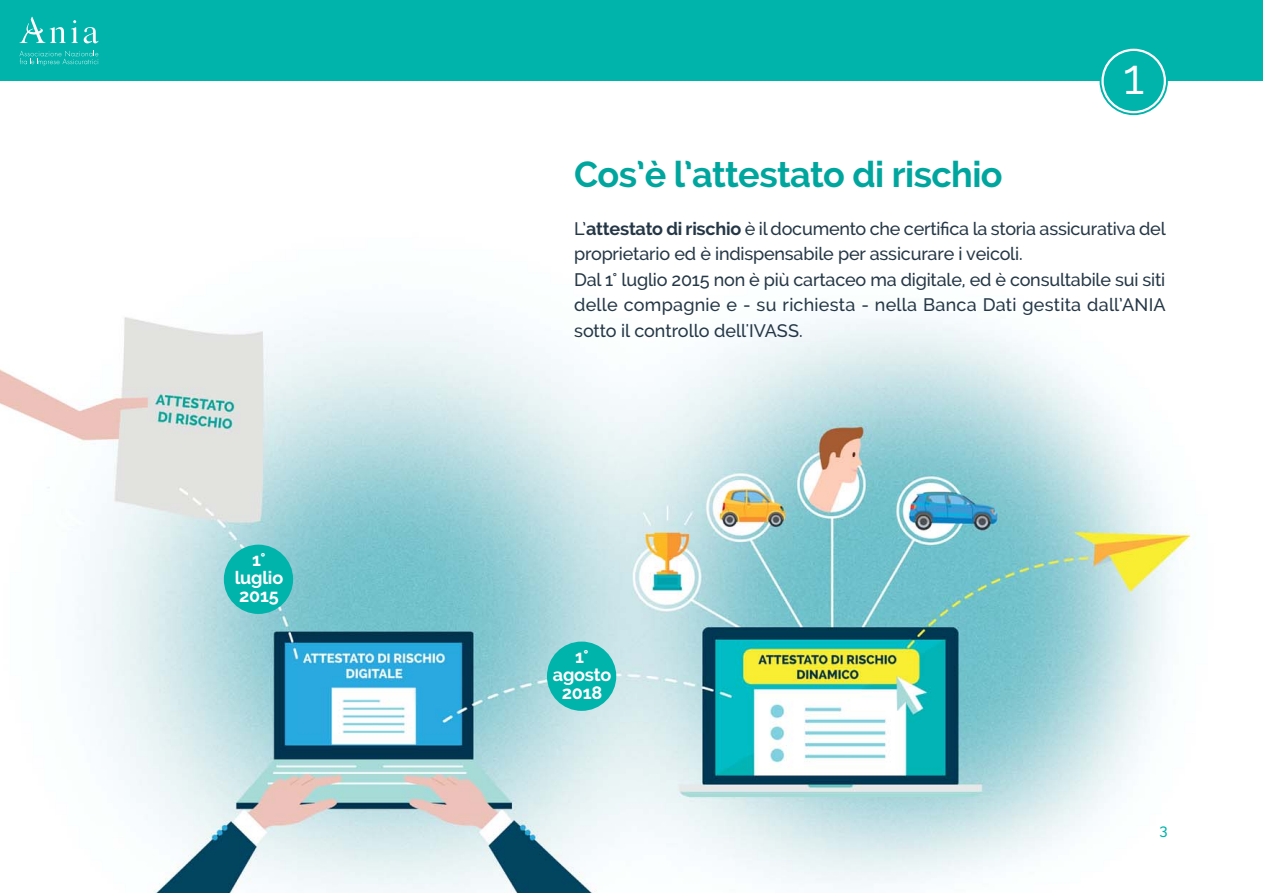
<style>
.page{position:relative;width:1263px;height:893px;background:#fff}
.page>*{position:absolute;margin:0;border:0;box-sizing:border-box;transform-origin:0 0}
.t1{font:49.5px "Raleway";color:#fff}
.t2{font:700 36px "Raleway";letter-spacing:-.015em;color:#00a69e}
.t3{font:500 18px/25.5px "Raleway";letter-spacing:-.01em;color:#253746}
.t4{font:700 18px/18px "Raleway";letter-spacing:-.01em;color:#fff;text-align:center}
.t5{font:500 15px "Raleway";color:#00b4ab}
.s1{font-weight:700}
</style>
<div class="page">
<img style="left:0;top:311px;width:1196px;height:582px">
<div style="left:224px;top:545px;width:69px;height:69px;background:#00b4ab;border-radius:50%"></div>
<div style="left:547px;top:642px;width:69px;height:69px;background:#00b4ab;border-radius:50%"></div>
<div style="left:114px;top:0;width:1149px;height:81px;background:#00b4ab"></div>
<div style="left:0;top:0;width:112px;height:81px;background:#00b4ab"></div>
<svg style="left:19px;top:17px;width:59px;height:26px"></svg>
<svg style="left:84px;top:27px;width:15px;height:16px"></svg>
<svg style="left:20px;top:50px;width:79px;height:16px"></svg>
<svg style="left:1100px;top:48px;width:67px;height:66px"></svg>
<div style="left:1099px;top:47px;width:69px;height:68px;border:2px solid #00b4ac;border-radius:50%"></div>
<div style="left:1104px;top:51px;width:60px;height:60px;background:#00b4ac;border-radius:50%"></div>
<p class="t4" style="left:235px;top:553px;width:50px">1° luglio<br>2015</p>
<h1 class="t1" style="left:1123px;top:47px;width:23px">1</h1>
<h2 class="t2" style="left:574px;top:161px;width:430px">Cos’è l’attestato di rischio</h2>
<p class="t3" style="left:574px;top:217px;width:593px">L’<span class="s1">attestato di rischio</span> è il documento che certifica la storia assicurativa del proprietario ed è indispensabile per assicurare i veicoli.<br>Dal 1° luglio 2015 non è più cartaceo ma digitale, ed è consultabile sui siti delle compagnie e - su richiesta - nella Banca Dati gestita dall’ANIA sotto il controllo dell'IVASS.</p>
<p class="t4" style="left:553px;top:650px;width:60px">1° agosto<br>2018</p>
<p class="t5" style="left:1159px;top:824px;width:10px">3</p>
</div>
